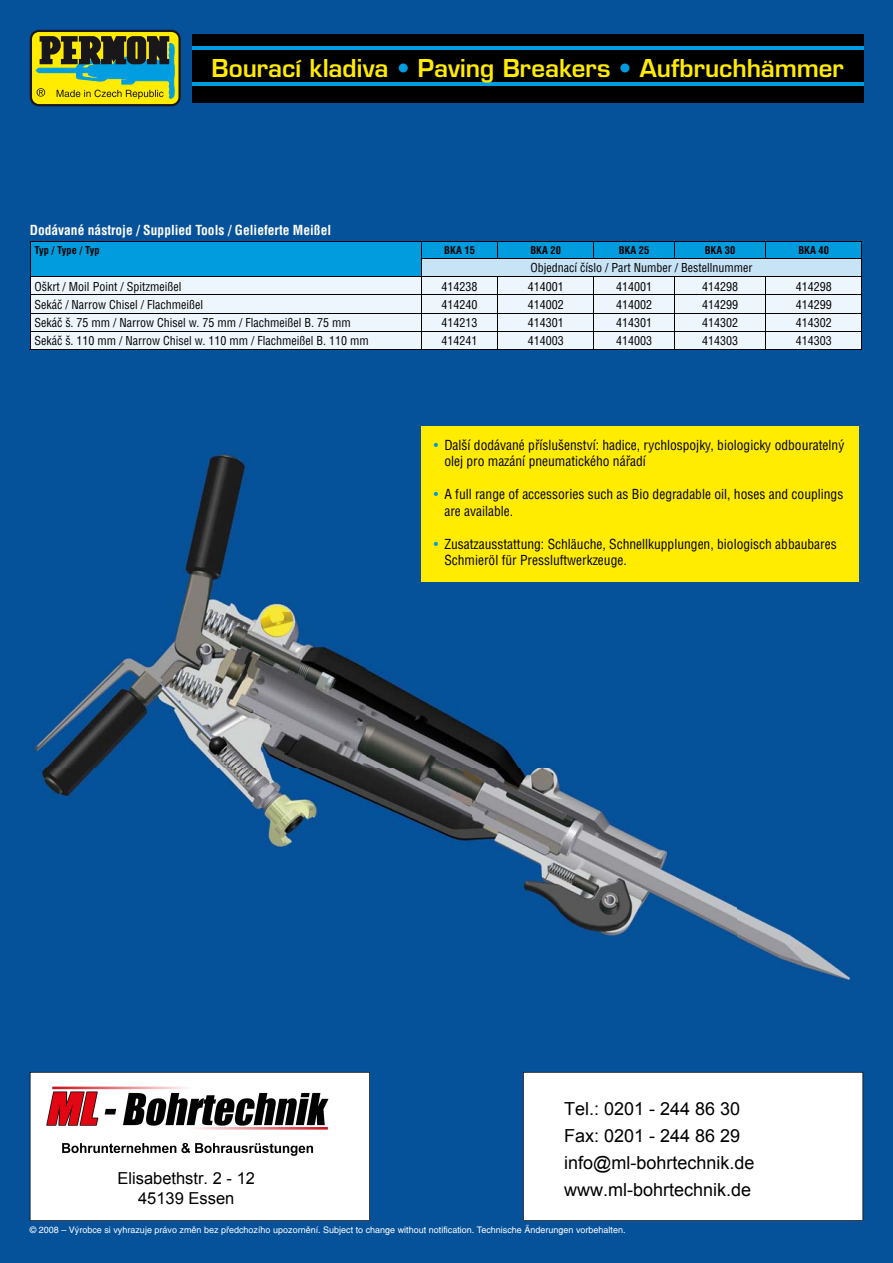
<style>
.page{position:relative;width:893px;height:1263px;background:#06529a}
.page>*{position:absolute;margin:0;border:0;box-sizing:border-box;transform-origin:0 0}
.t1{font:700 24px "Euromode";color:#ffec00}
.t2{font:18px/27px "Arial";color:#000}
.t3{font:16.5px/19.8px "Arial";color:#000;text-align:center}
.t4{font:13.5px/16.2px "Switzerland Condensed";color:#000}
.t5{font:700 13.5px "Switzerland Condensed";color:#fff}
.t6{font:12px "Switzerland Condensed";color:#000}
.t7{font:700 10.5px "Switzerland Condensed";color:#000}
.t8{font:9px "Switzerland";color:#fff}
.s1{color:#009cdd}
</style>
<div class="page">
<div style="left:30px;top:1072px;width:340px;height:149px;background:#fff"></div>
<div style="left:523px;top:1072px;width:340px;height:149px;background:#fff"></div>
<hr style="left:30px;top:241px;width:391px;height:1px;background:#000">
<hr style="left:421px;top:241px;width:77px;height:1px;background:#000">
<hr style="left:498px;top:241px;width:96px;height:1px;background:#000">
<hr style="left:594px;top:241px;width:80px;height:1px;background:#000">
<hr style="left:674px;top:241px;width:92px;height:1px;background:#000">
<hr style="left:766px;top:241px;width:96px;height:1px;background:#000">
<svg style="left:30px;top:242px;width:832px;height:107px;background:#a8d4e8"></svg>
<hr style="left:30px;top:349px;width:832px;height:1px;background:#000">
<div style="left:31px;top:31px;width:149px;height:74px;background:#ffec00;border-radius:8px"></div>
<div style="left:30px;top:30px;width:151px;height:76px;border:2px solid #1a171b;border-radius:8px"></div>
<svg style="left:35px;top:36px;width:140px;height:63px"></svg>
<img style="left:33px;top:453px;width:826px;height:528px">
<div style="left:421px;top:426px;width:438px;height:155px;background:#ffec00"></div>
<div style="left:192px;top:34px;width:671px;height:68px;background:#000"></div>
<hr style="left:192px;top:47px;width:671px;height:3px;background:#009cdd">
<hr style="left:192px;top:83px;width:671px;height:3px;background:#009cdd">
<img style="left:44px;top:1083px;width:285px;height:74px">
<h1 class="t1" style="left:212px;top:57px;width:634px">Bourací kladiva <span class="s1">•</span> Paving Breakers <span class="s1">•</span> Aufbruchhämmer</h1>
<p class="t5" style="left:30px;top:224px;width:303px">Dodávané nástroje / Supplied Tools / Gelieferte Meißel</p>
<p class="t7" style="left:34px;top:245px;width:67px">Typ / Type / Typ</p>
<p class="t7" style="left:444px;top:245px;width:32px">BKA 15</p>
<p class="t7" style="left:530px;top:245px;width:32px">BKA 20</p>
<p class="t7" style="left:619px;top:245px;width:32px">BKA 25</p>
<p class="t7" style="left:705px;top:245px;width:32px">BKA 30</p>
<p class="t7" style="left:798px;top:245px;width:32px">BKA 40</p>
<p class="t6" style="left:530px;top:262px;width:223px">Objednací číslo / Part Number / Bestellnummer</p>
<p class="t6" style="left:34px;top:280px;width:148px">Oškrt / Moil Point / Spitzmeißel</p>
<p class="t6" style="left:442px;top:280px;width:37px">414238</p>
<p class="t6" style="left:528px;top:280px;width:37px">414001</p>
<p class="t6" style="left:616px;top:280px;width:37px">414001</p>
<p class="t6" style="left:702px;top:280px;width:37px">414298</p>
<p class="t6" style="left:796px;top:280px;width:37px">414298</p>
<p class="t6" style="left:34px;top:299px;width:170px">Sekáč / Narrow Chisel / Flachmeißel</p>
<p class="t6" style="left:442px;top:299px;width:37px">414240</p>
<p class="t6" style="left:528px;top:299px;width:37px">414002</p>
<p class="t6" style="left:616px;top:299px;width:37px">414002</p>
<p class="t6" style="left:702px;top:299px;width:37px">414299</p>
<p class="t6" style="left:796px;top:299px;width:37px">414299</p>
<p class="t6" style="left:34px;top:317px;width:318px">Sekáč š. 75 mm / Narrow Chisel w. 75 mm / Flachmeißel B. 75 mm</p>
<p class="t6" style="left:442px;top:317px;width:37px">414213</p>
<p class="t6" style="left:528px;top:317px;width:37px">414301</p>
<p class="t6" style="left:616px;top:317px;width:37px">414301</p>
<p class="t6" style="left:702px;top:317px;width:37px">414302</p>
<p class="t6" style="left:796px;top:317px;width:37px">414302</p>
<p class="t6" style="left:34px;top:335px;width:336px">Sekáč š. 110 mm / Narrow Chisel w. 110 mm / Flachmeißel B. 110 mm</p>
<p class="t6" style="left:442px;top:335px;width:37px">414241</p>
<p class="t6" style="left:528px;top:335px;width:37px">414003</p>
<p class="t6" style="left:616px;top:335px;width:37px">414003</p>
<p class="t6" style="left:702px;top:335px;width:37px">414303</p>
<p class="t6" style="left:796px;top:335px;width:37px">414303</p>
<p class="t4" style="left:444px;top:438px;width:401px;text-indent:-11px"><span class="s1">·</span> Další dodávané příslušenství: hadice, rychlospojky, biologicky odbouratelný olej pro mazání pneumatického nářadí</p>
<p class="t4" style="left:444px;top:487px;width:400px;text-indent:-11px"><span class="s1">·</span> A full range of accessories such as Bio degradable oil, hoses and couplings are available.</p>
<p class="t4" style="left:444px;top:537px;width:394px;text-indent:-11px"><span class="s1">·</span> Zusatzausstattung: Schläuche, Schnellkupplungen, biologisch abbaubares<br>Schmieröl für Pressluftwerkzeuge.</p>
<h3 class="t3" style="left:117px;top:1168px;width:139px">Elisabethstr. 2 - 12<br>45139 Essen</h3>
<h2 class="t2" style="left:564px;top:1095px;width:192px">Tel.: 0201 - 244 86 30<br>Fax: 0201 - 244 86 29 info@ml-bohrtechnik.de www.ml-bohrtechnik.de</h2>
<p class="t8" style="left:30px;top:1226px;width:597px">© 2008 – Výrobce si vyhrazuje právo změn bez předchozího upozornění. Subject to change without notification. Technische Änderungen vorbehalten.</p>
</div>
